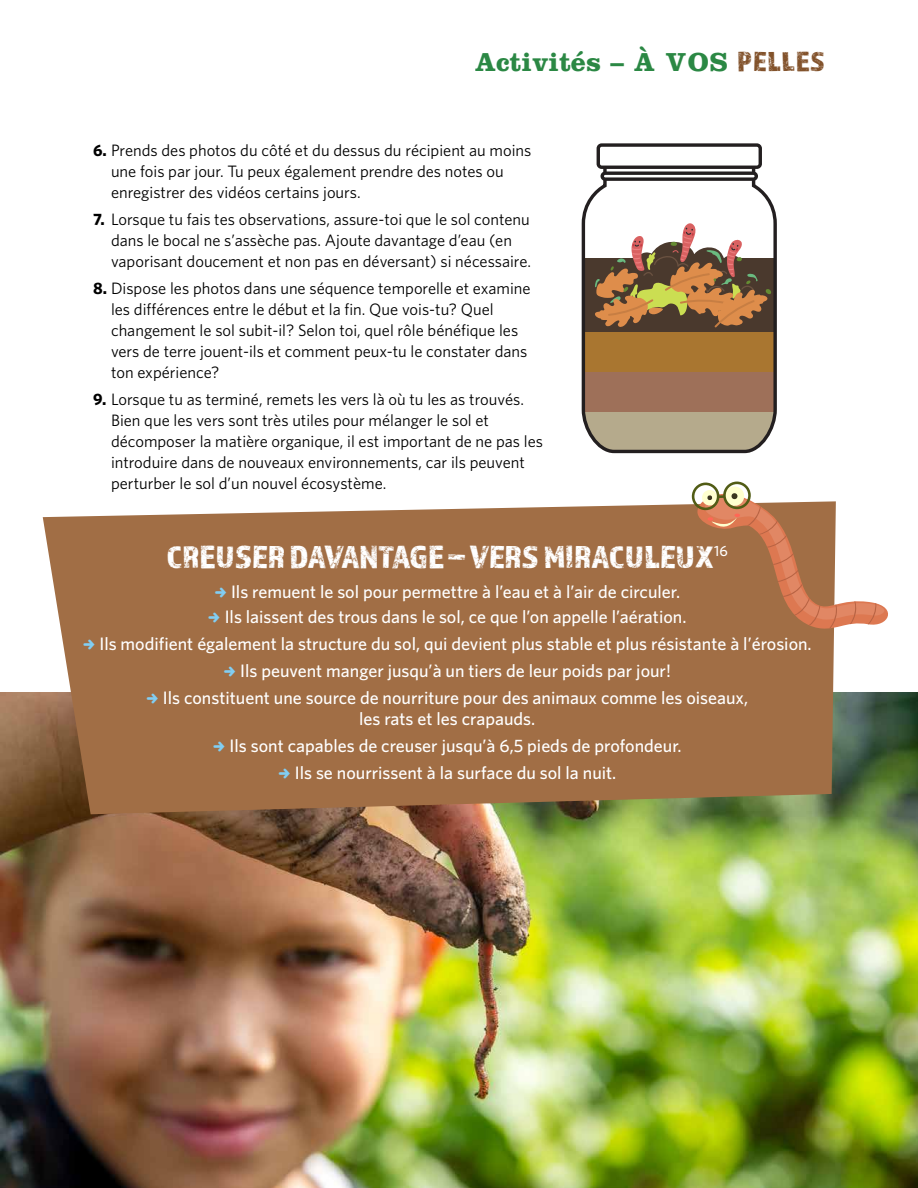
<style>
.page{position:relative;width:918px;height:1188px;background:#fff}
.page>*{position:absolute;margin:0;border:0;box-sizing:border-box;transform-origin:0 0}
.t1{font:33px "Almaq Rough";color:#fff}
.t2{font:700 27px "Clarendon";color:#2b8844}
.t3{font:500 18px/26.7px "Whitney";color:#fff;text-align:center}
.t4{font:16.5px/21px "Whitney";color:#000}
.s1{font-family:"Almaq Rough";font-weight:400;font-size:28.5px;color:#82522b}
.s2{font-weight:700}
</style>
<div class="page">
<img style="left:0;top:692px;width:918px;height:496px">
<svg style="left:43px;top:504px;width:793px;height:310px;background:#a1714a"></svg>
<svg style="left:692px;top:481px;width:196px;height:150px"></svg>
<svg style="left:582px;top:159px;width:195px;height:294px"></svg>
<div style="left:602px;top:173px;width:154px;height:6px;background:#fff;border-radius:3px"></div>
<div style="left:601px;top:172px;width:157px;height:9px;border:3px solid #231f20;border-radius:3px"></div>
<div style="left:598px;top:145px;width:162px;height:22px;background:#fff;border-radius:3px"></div>
<div style="left:597px;top:143px;width:165px;height:26px;border:3px solid #231f20;border-radius:3px"></div>
<svg style="left:215px;top:587px;width:11px;height:10px"></svg>
<svg style="left:209px;top:613px;width:11px;height:10px"></svg>
<svg style="left:84px;top:640px;width:11px;height:10px"></svg>
<svg style="left:224px;top:667px;width:11px;height:10px"></svg>
<svg style="left:147px;top:694px;width:11px;height:10px"></svg>
<svg style="left:214px;top:742px;width:11px;height:10px"></svg>
<svg style="left:279px;top:769px;width:11px;height:10px"></svg>
<h2 class="t2" style="left:475px;top:46px;width:351px">Activités – À VOS <span class="s1">PELLES</span></h2>
<p class="t4" style="left:111px;top:139px;width:422px;text-indent:-18px"><span class="s2">6.</span> Prends des photos du côté et du dessus du récipient au moins une fois par jour. Tu peux également prendre des notes ou enregistrer des vidéos certains jours.</p>
<p class="t4" style="left:111px;top:208px;width:422px;text-indent:-18px"><span class="s2">7.</span> Lorsque tu fais tes observations, assure-toi que le sol contenu dans le bocal ne s’assèche pas. Ajoute davantage d’eau (en vaporisant doucement et non pas en déversant) si nécessaire.</p>
<p class="t4" style="left:111px;top:277px;width:421px;text-indent:-18px"><span class="s2">8.</span> Dispose les photos dans une séquence temporelle et examine les différences entre le début et la fin. Que vois-tu? Quel changement le sol subit-il? Selon toi, quel rôle bénéfique les vers de terre jouent-ils et comment peux-tu le constater dans ton expérience?</p>
<p class="t4" style="left:111px;top:388px;width:434px;text-indent:-18px"><span class="s2">9.</span> Lorsque tu as terminé, remets les vers là où tu les as trouvés.<br>Bien que les vers sont très utiles pour mélanger le sol et décomposer la matière organique, il est important de ne pas les introduire dans de nouveaux environnements, car ils peuvent perturber le sol d’un nouvel écosystème.</p>
<h1 class="t1" style="left:167px;top:537px;width:563px">CREUSER DAVANTAGE – VERS MIRACULEUX<sup>16</sup></h1>
<p class="t3" style="left:99px;top:578px;width:714px">Ils remuent le sol pour permettre à l’eau et à l’air de circuler.<br>Ils laissent des trous dans le sol, ce que l’on appelle l’aération.<br>Ils modifient également la structure du sol, qui devient plus stable et plus résistante à l’érosion.<br>Ils peuvent manger jusqu’à un tiers de leur poids par jour!<br>Ils constituent une source de nourriture pour des animaux comme les oiseaux,</p>
<p class="t3" style="left:359px;top:705px;width:178px">les rats et les crapauds.</p>
<p class="t3" style="left:230px;top:732px;width:454px">Ils sont capables de creuser jusqu’à 6,5 pieds de profondeur.</p>
<p class="t3" style="left:295px;top:759px;width:323px">Ils se nourrissent à la surface du sol la nuit.</p>
</div>
